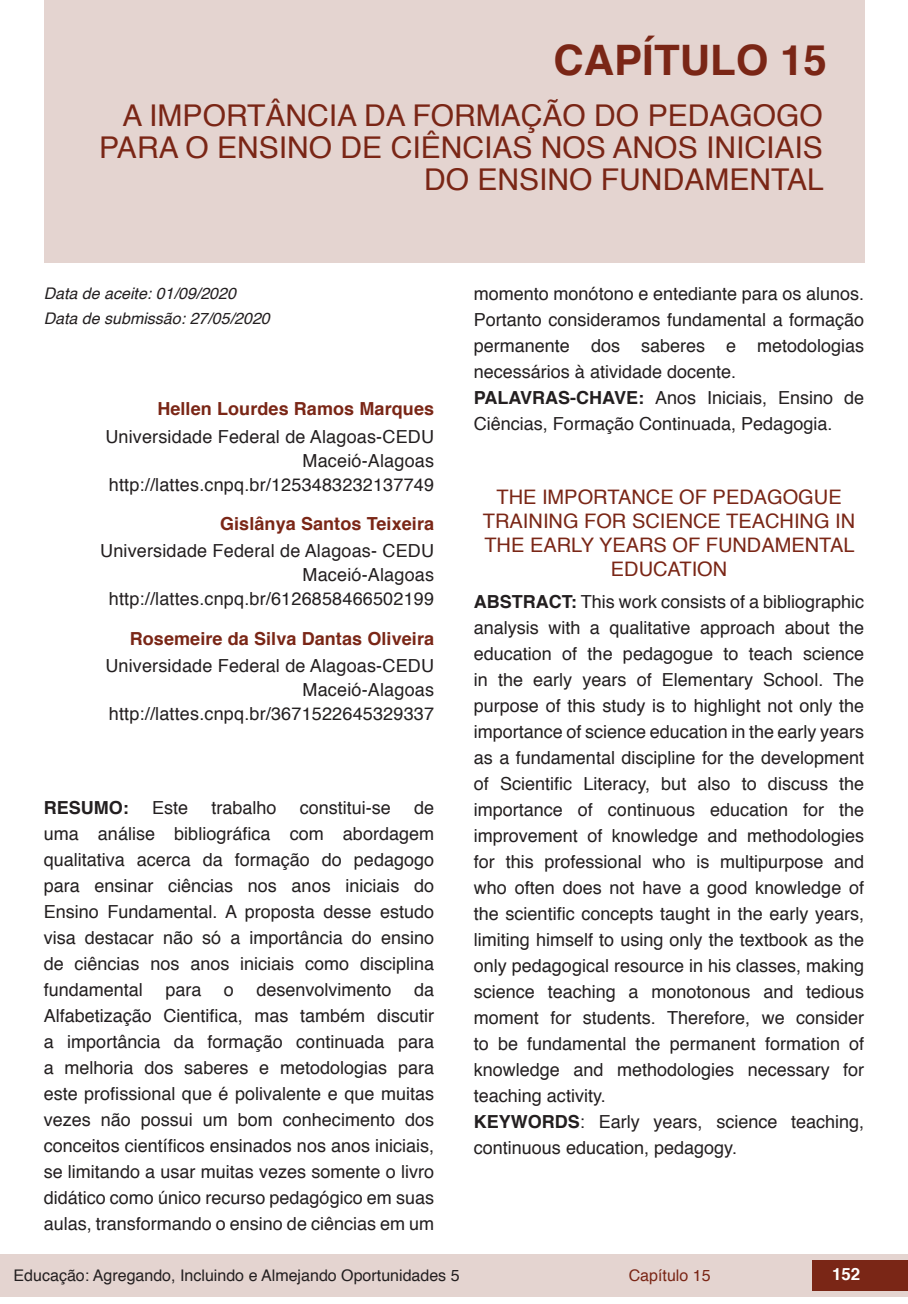
<style>
.page{position:relative;width:908px;height:1304px;background:#fff}
.page>*{position:absolute;margin:0;border:0;box-sizing:border-box;transform-origin:0 0}
.capítulos{font:700 42px "Helvetica";color:#7a2616}
.nome_artigos{font:30px/32px "Helvetica";color:#7a2616;text-align:right}
.título_Inglês{font:20px/24px "Helvetica";color:#7a2616;text-align:center}
.Resumos_e_PC_TXT{font:18px/26px "Helvetica";color:#231f20;text-align:justify}
.info_autores{font:18px "Helvetica";letter-spacing:.01em;color:#231f20}
.nome_autores{font:700 18px "Helvetica";letter-spacing:.005em;color:#7a2616}
.Resumos_e_PC_TXT-2{font:700 18px "Helvetica";color:#231f20}
.t1{font:700 16.8px "Helvetica";color:#fff}
.t2{font:16px "Helvetica";color:#231f20}
.data{font:italic 16px "Helvetica";color:#231f20}
.t3{font:16px "Helvetica";color:#7a2616}
.s1{font-weight:700}
</style>
<div class="page">
<div style="left:0;top:1254px;width:906px;height:43px;background:#e4d4d0"></div>
<div style="left:812px;top:1261px;width:95px;height:30px;background:#7a2616"></div>
<div style="left:44px;top:0;width:819px;height:263px;background:#e4d4d0"></div>
<p class="capítulos" style="left:553px;top:26px;width:275px">CAPÍTULO 15</p>
<p class="nome_artigos" style="left:99px;top:101px;width:726px">A IMPORTÂNCIA DA FORMAÇÃO DO PEDAGOGO<br>PARA O ENSINO DE CIÊNCIAS NOS ANOS INICIAIS<br>DO ENSINO FUNDAMENTAL</p>
<p class="data" style="left:44px;top:280px;width:194px">Data de aceite: 01/09/2020</p>
<p class="data" style="left:44px;top:306px;width:227px">Data de submissão: 27/05/2020</p>
<p class="nome_autores" style="left:157px;top:395px;width:278px">Hellen Lourdes Ramos Marques</p>
<p class="info_autores" style="left:105px;top:423px;width:330px">Universidade Federal de Alagoas-CEDU</p>
<p class="info_autores" style="left:302px;top:447px;width:133px">Maceió-Alagoas</p>
<p class="info_autores" style="left:109px;top:471px;width:326px">http://lattes.cnpq.br/1253483232137749</p>
<p class="nome_autores" style="left:220px;top:509px;width:215px">Gislânya Santos Teixeira</p>
<p class="info_autores" style="left:100px;top:537px;width:335px">Universidade Federal de Alagoas- CEDU</p>
<p class="info_autores" style="left:302px;top:561px;width:133px">Maceió-Alagoas</p>
<p class="info_autores" style="left:109px;top:585px;width:326px">http://lattes.cnpq.br/6126858466502199</p>
<p class="nome_autores" style="left:130px;top:624px;width:306px">Rosemeire da Silva Dantas Oliveira</p>
<p class="info_autores" style="left:105px;top:652px;width:330px">Universidade Federal de Alagoas-CEDU</p>
<p class="info_autores" style="left:302px;top:676px;width:133px">Maceió-Alagoas</p>
<p class="info_autores" style="left:109px;top:700px;width:326px">http://lattes.cnpq.br/3671522645329337</p>
<p class="Resumos_e_PC_TXT-2" style="left:44px;top:793px;width:86px">RESUMO:</p>
<p class="Resumos_e_PC_TXT" style="left:152px;top:795px;width:38px">Este</p>
<p class="Resumos_e_PC_TXT" style="left:211px;top:795px;width:67px">trabalho</p>
<p class="Resumos_e_PC_TXT" style="left:299px;top:795px;width:93px">constitui-se</p>
<p class="Resumos_e_PC_TXT" style="left:44px;top:795px;width:392px;text-indent:370px">de uma análise bibliográfica com abordagem qualitativa acerca da formação do pedagogo para ensinar ciências nos anos iniciais do Ensino Fundamental. A proposta desse estudo visa destacar não só a importância do ensino de ciências nos anos iniciais como disciplina fundamental para o desenvolvimento da Alfabetização Cientifica, mas também discutir a importância da formação continuada para a melhoria dos saberes e metodologias para este profissional que é polivalente e que muitas vezes não possui um bom conhecimento dos conceitos científicos ensinados nos anos iniciais, se limitando a usar muitas vezes somente o livro didático como único recurso pedagógico em suas aulas, transformando o ensino de ciências em um</p>
<p class="Resumos_e_PC_TXT" style="left:473px;top:281px;width:392px">momento monótono e entediante para os alunos.<br>Portanto consideramos fundamental a formação permanente dos saberes e metodologias necessários à atividade docente.</p>
<p class="Resumos_e_PC_TXT" style="left:473px;top:385px;width:392px"><span class="s1">PALAVRAS-CHAVE:</span> Anos Iniciais, Ensino de<br>Ciências, Formação Continuada, Pedagogia.</p>
<p class="título_Inglês" style="left:482px;top:486px;width:373px">THE IMPORTANCE OF PEDAGOGUE<br>TRAINING FOR SCIENCE TEACHING IN<br>THE EARLY YEARS OF FUNDAMENTAL<br>EDUCATION</p>
<p class="Resumos_e_PC_TXT" style="left:473px;top:589px;width:392px"><span class="s1">ABSTRACT:</span> This work consists of a bibliographic analysis with a qualitative approach about the education of the pedagogue to teach science in the early years of Elementary School. The purpose of this study is to highlight not only the importance of science education in the early years as a fundamental discipline for the development of Scientific Literacy, but also to discuss the importance of continuous education for the improvement of knowledge and methodologies for this professional who is multipurpose and who often does not have a good knowledge of the scientific concepts taught in the early years, limiting himself to using only the textbook as the only pedagogical resource in his classes, making science teaching a monotonous and tedious moment for students. Therefore, we consider to be fundamental the permanent formation of knowledge and methodologies necessary for teaching activity.</p>
<p class="Resumos_e_PC_TXT" style="left:473px;top:1109px;width:392px"><span class="s1">KEYWORDS</span>: Early years, science teaching, continuous education, pedagogy.</p>
<p class="t2" style="left:14px;top:1263px;width:447px">Educação: Agregando, Incluindo e Almejando Oportunidades 5</p>
<p class="t3" style="left:628px;top:1263px;width:83px">Capítulo 15</p>
<p class="t1" style="left:831px;top:1261px;width:30px">152</p>
</div>
